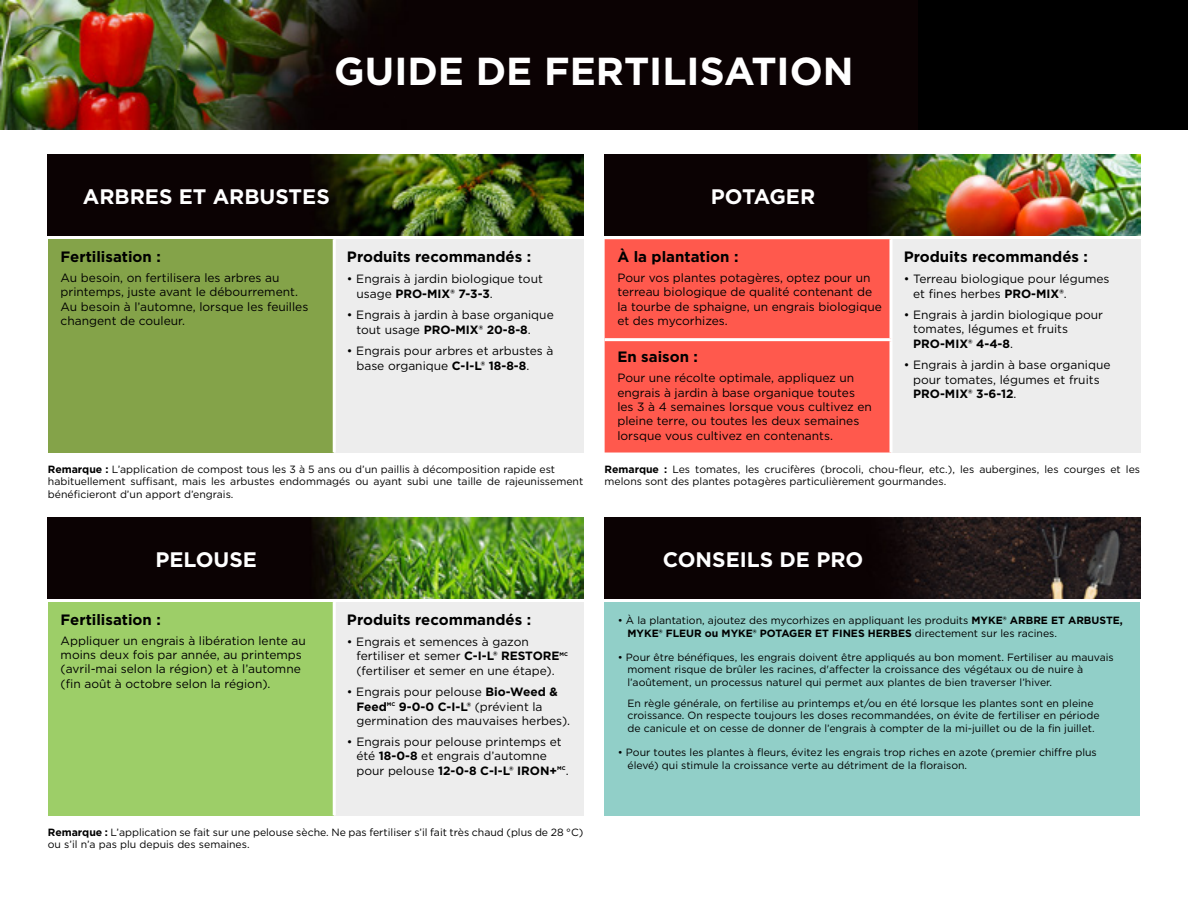
<style>
.page{position:relative;width:1188px;height:918px;background:#fff}
.page>*{position:absolute;margin:0;border:0;box-sizing:border-box;transform-origin:0 0}
.t1{font:700 39px "Gotham";color:#fff}
.t2{font:700 21px "Gotham";color:#fff}
.t3{font:700 15px "Gotham";color:#000}
.t4{font:12px/14.4px "Gotham";color:#000}
.t5{font:10.5px/12.6px "Gotham";color:#000}
.t6{font:700 5.25px "Gotham";color:#000}
.s1{font-weight:700}
</style>
<div class="page">
<div style="left:605px;top:602px;width:535px;height:213px;background:#91cfc8"></div>
<div style="left:0;top:0;width:1188px;height:130px;background:#000"></div>
<img style="left:0;top:0;width:918px;height:130px">
<div style="left:605px;top:239px;width:285px;height:214px;background:#ff594d"></div>
<div style="left:891px;top:239px;width:249px;height:214px;background:#ededed"></div>
<hr style="left:890px;top:239px;width:2px;height:99px;background:#fff">
<hr style="left:605px;top:338px;width:287px;height:3px;background:#fff">
<hr style="left:890px;top:341px;width:2px;height:112px;background:#fff">
<img style="left:605px;top:155px;width:535px;height:81px">
<div style="left:48px;top:602px;width:286px;height:213px;background:#9dce68"></div>
<div style="left:334px;top:602px;width:249px;height:213px;background:#ededed"></div>
<hr style="left:333px;top:602px;width:3px;height:213px;background:#fff">
<img style="left:48px;top:518px;width:535px;height:81px">
<img style="left:605px;top:518px;width:535px;height:81px">
<div style="left:48px;top:239px;width:286px;height:214px;background:#84a349"></div>
<div style="left:334px;top:239px;width:249px;height:214px;background:#ededed"></div>
<hr style="left:333px;top:239px;width:3px;height:214px;background:#fff">
<img style="left:48px;top:155px;width:535px;height:81px">
<h1 class="t1" style="left:334px;top:46px;width:521px">GUIDE DE FERTILISATION</h1>
<h2 class="t2" style="left:83px;top:183px;width:248px">ARBRES ET ARBUSTES</h2>
<h2 class="t2" style="left:711px;top:183px;width:106px">POTAGER</h2>
<h3 class="t3" style="left:61px;top:247px;width:102px">Fertilisation :</h3>
<p class="t4" style="left:61px;top:270px;width:249px">Au besoin, on fertilisera les arbres au printemps, juste avant le débourrement.<br>Au besoin à l’automne, lorsque les feuilles changent de couleur.</p>
<h3 class="t3" style="left:347px;top:247px;width:186px">Produits recommandés :</h3>
<p class="t4" style="left:356px;top:271px;width:188px;line-height:15px;text-indent:-9px">• Engrais à jardin biologique tout usage <span class="s1">PRO-MIX® 7-3-3</span>.</p>
<p class="t4" style="left:356px;top:307px;width:199px;line-height:15px;text-indent:-9px">• Engrais à jardin à base organique tout usage <span class="s1">PRO-MIX® 20-8-8</span>.</p>
<p class="t4" style="left:356px;top:343px;width:199px;line-height:15px;text-indent:-9px">• Engrais pour arbres et arbustes à base organique <span class="s1">C-I-L® 18-8-8</span>.</p>
<p class="t5" style="left:48px;top:462px;width:537px"><span class="s1">Remarque :</span> L’application de compost tous les 3 à 5 ans ou d’un paillis à décomposition rapide est habituellement suffisant, mais les arbustes endommagés ou ayant subi une taille de rajeunissement bénéficieront d’un apport d’engrais.</p>
<h3 class="t3" style="left:617px;top:247px;width:123px">À la plantation :</h3>
<p class="t4" style="left:617px;top:270px;width:266px">Pour vos plantes potagères, optez pour un terreau biologique de qualité contenant de la tourbe de sphaigne, un engrais biologique et des mycorhizes.</p>
<h3 class="t3" style="left:904px;top:247px;width:186px">Produits recommandés :</h3>
<p class="t4" style="left:913px;top:271px;width:198px;line-height:15px;text-indent:-9px">• Terreau biologique pour légumes et fines herbes <span class="s1">PRO-MIX®</span>.</p>
<p class="t4" style="left:913px;top:307px;width:191px;text-indent:-9px">• Engrais à jardin biologique pour tomates, légumes et fruits<br><span class="s1">PRO-MIX® 4-4-8</span>.</p>
<p class="t4" style="left:913px;top:358px;width:199px;text-indent:-9px">• Engrais à jardin à base organique pour tomates, légumes et fruits<br><span class="s1">PRO-MIX® 3-6-12</span>.</p>
<h3 class="t3" style="left:617px;top:347px;width:82px">En saison :</h3>
<p class="t4" style="left:617px;top:371px;width:256px">Pour une récolte optimale, appliquez un engrais à jardin à base organique toutes les 3 à 4 semaines lorsque vous cultivez en pleine terre, ou toutes les deux semaines lorsque vous cultivez en contenants.</p>
<p class="t5" style="left:605px;top:462px;width:537px"><span class="s1">Remarque :</span> Les tomates, les crucifères (brocoli, chou-fleur, etc.), les aubergines, les courges et les melons sont des plantes potagères particulièrement gourmandes.</p>
<h2 class="t2" style="left:156px;top:546px;width:103px">PELOUSE</h2>
<h2 class="t2" style="left:663px;top:546px;width:202px">CONSEILS DE PRO</h2>
<h3 class="t3" style="left:61px;top:610px;width:102px">Fertilisation :</h3>
<p class="t4" style="left:61px;top:633px;width:247px">Appliquer un engrais à libération lente au moins deux fois par année, au printemps (avril-mai selon la région) et à l’automne (fin août à octobre selon la région).</p>
<h3 class="t3" style="left:347px;top:610px;width:186px">Produits recommandés :</h3>
<p class="t4" style="left:356px;top:634px;width:205px;text-indent:-9px">• Engrais et semences à gazon fertiliser et semer <span class="s1">C-I-L® RESTORE</span></p>
<p class="t6" style="left:560px;top:650px;width:10px">MC</p>
<p class="t4" style="left:356px;top:664px;width:200px">(fertiliser et semer en une étape).</p>
<p class="t4" style="left:356px;top:685px;width:203px;text-indent:-9px">• Engrais pour pelouse <span class="s1">Bio-Weed &amp;<br>Feed</span></p>
<p class="t4" style="left:356px;top:699px;width:215px;text-indent:43px"><span class="s1">9-0-0 C-I-L®</span> (prévient la germination des mauvaises herbes).</p>
<p class="t4" style="left:347px;top:734px;width:216px;text-align:center">• Engrais pour pelouse printemps et été <span class="s1">18-0-8</span> et engrais d’automne pour pelouse <span class="s1">12-0-8 C-I-L® IRON+</span></p>
<p class="t6" style="left:387px;top:701px;width:10px">MC</p>
<p class="t6" style="left:557px;top:765px;width:10px">MC</p>
<p class="t4" style="left:566px;top:763px;width:4px">.</p>
<p class="t5" style="left:48px;top:825px;width:537px"><span class="s1">Remarque :</span> L’application se fait sur une pelouse sèche. Ne pas fertiliser s’il fait très chaud (plus de 28 °C) ou s’il n’a pas plu depuis des semaines.</p>
<p class="t5" style="left:628px;top:614px;width:497px;text-indent:-10px">• À la plantation, ajoutez des mycorhizes en appliquant les produits <span class="s1">MYKE® ARBRE ET ARBUSTE,<br>MYKE® FLEUR ou MYKE® POTAGER ET FINES HERBES</span> directement sur les racines.</p>
<p class="t5" style="left:628px;top:650px;width:488px;text-indent:-10px">• Pour être bénéfiques, les engrais doivent être appliqués au bon moment. Fertiliser au mauvais moment risque de brûler les racines, d'affecter la croissance des végétaux ou de nuire à l’aoûtement, un processus naturel qui permet aux plantes de bien traverser l’hiver.</p>
<p class="t5" style="left:628px;top:697px;width:474px">En règle générale, on fertilise au printemps et/ou en été lorsque les plantes sont en pleine croissance. On respecte toujours les doses recommandées, on évite de fertiliser en période de canicule et on cesse de donner de l’engrais à compter de la mi-juillet ou de la fin juillet.</p>
<p class="t5" style="left:628px;top:746px;width:471px;text-indent:-10px">• Pour toutes les plantes à fleurs, évitez les engrais trop riches en azote (premier chiffre plus élevé) qui stimule la croissance verte au détriment de la floraison.</p>
</div>
